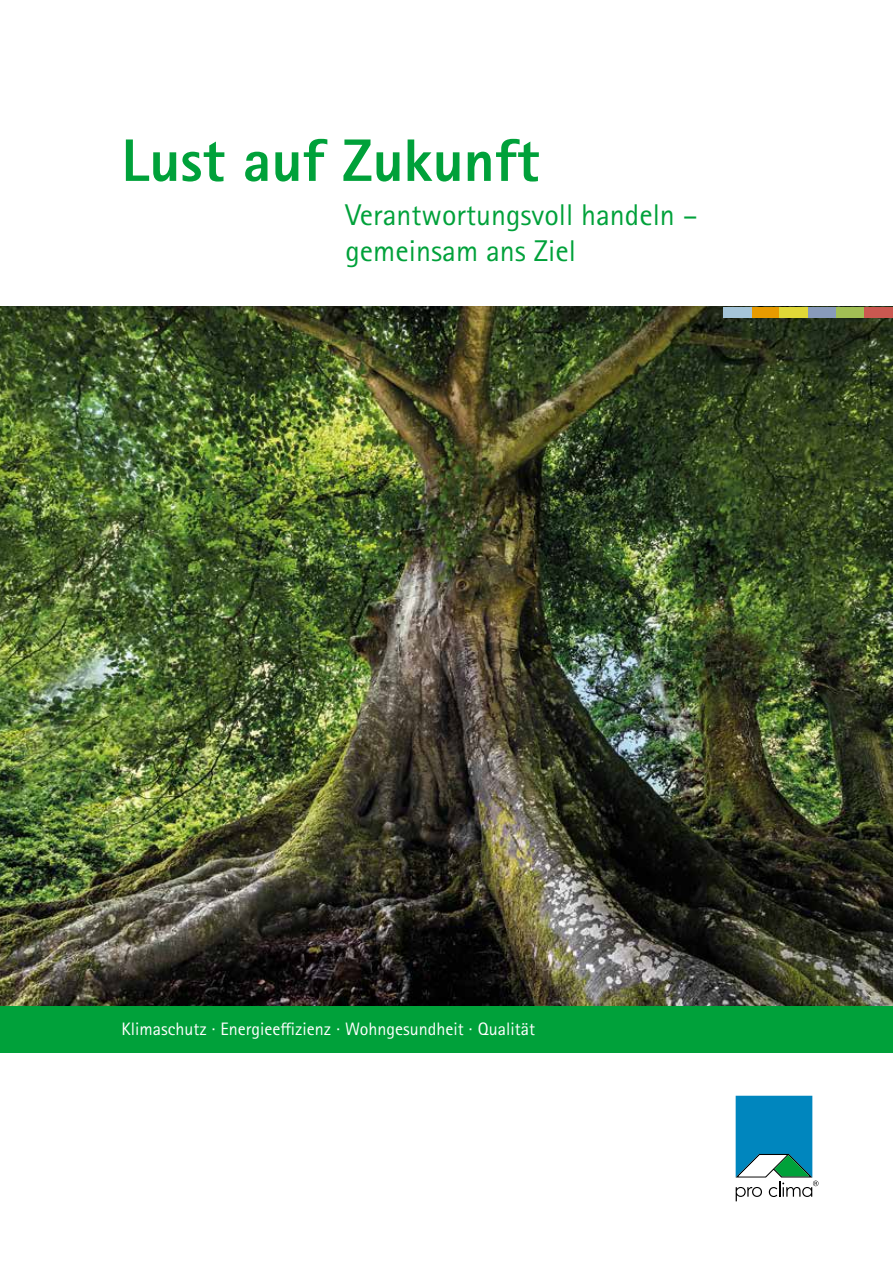
<style>
.page{position:relative;width:893px;height:1263px;background:#fff}
.page>*{position:absolute;margin:0;border:0;box-sizing:border-box;transform-origin:0 0}
.t1{font:800 60px "Rotis Sans Serif Pro";color:#00a13a}
.t2{font:30px/36px "Rotis Sans Serif Pro";color:#00a13a}
.t3{font:18px "Rotis Sans Serif Pro";color:#fff}
</style>
<div class="page">
<img style="left:0;top:307px;width:893px;height:699px">
<svg style="left:736px;top:1096px;width:82px;height:105px"></svg>
<div style="left:751px;top:307px;width:29px;height:10px;background:#e89b00"></div>
<div style="left:780px;top:307px;width:28px;height:10px;background:#e0d837"></div>
<div style="left:808px;top:307px;width:28px;height:10px;background:#889bba"></div>
<div style="left:836px;top:307px;width:29px;height:10px;background:#a1bf54"></div>
<div style="left:865px;top:307px;width:28px;height:10px;background:#cb5850"></div>
<div style="left:723px;top:307px;width:28px;height:10px;background:#a5c5d8"></div>
<div style="left:0;top:1006px;width:893px;height:47px;background:#00a13a"></div>
<h1 class="t1" style="left:121px;top:122px;width:419px">Lust auf Zukunft</h1>
<h2 class="t2" style="left:345px;top:197px;width:354px">Verantwortungsvoll handeln – gemeinsam ans Ziel</h2>
<p class="t3" style="left:121px;top:1019px;width:415px">Klimaschutz · Energieeffizienz · Wohngesundheit · Qualität</p>
</div>
